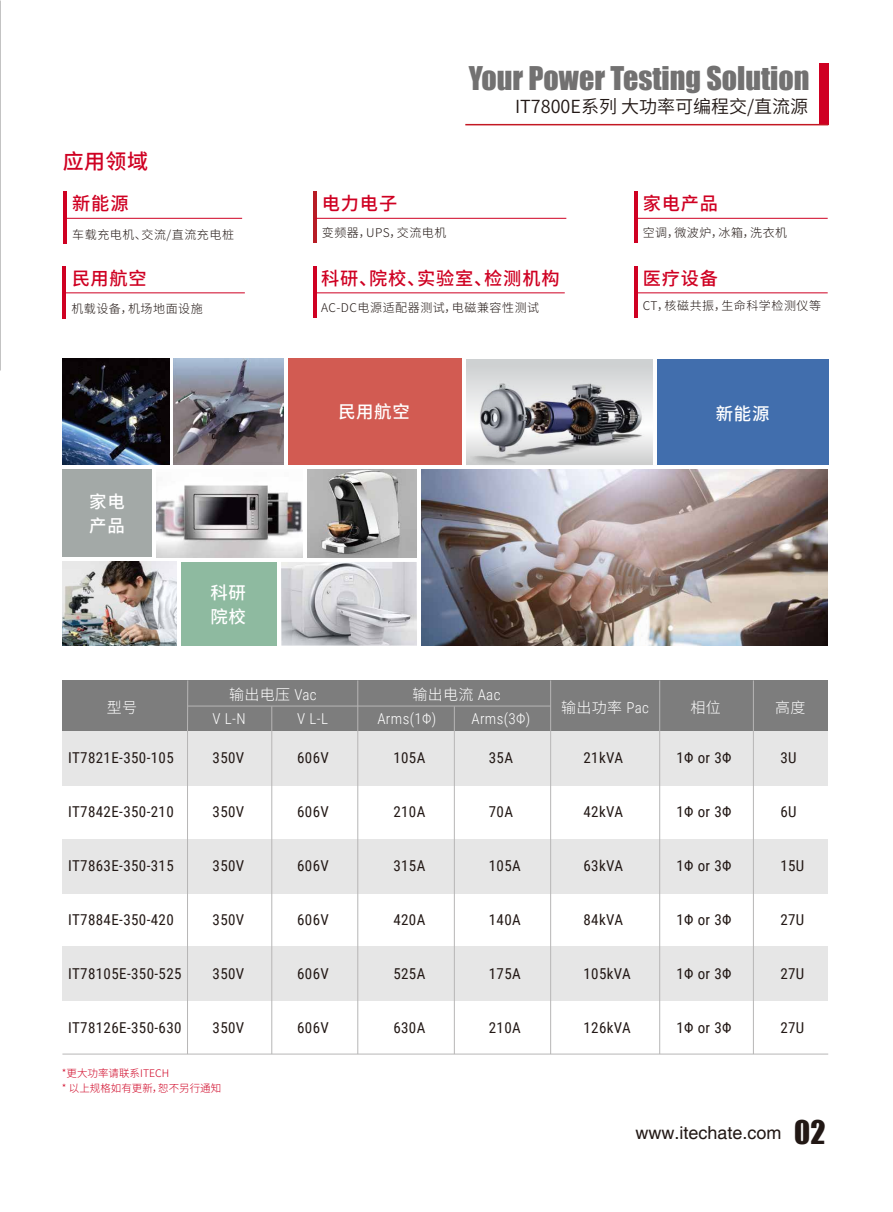
<style>
.page{position:relative;width:893px;height:1212px;background:#fff}
.page>*{position:absolute;margin:0;border:0;box-sizing:border-box;transform-origin:0 0}
.t1{font:30px "Impact";color:#727171}
.t2{font:500 21px "Source Han Sans CN";color:#cf0022}
.t3{font:500 18.15px "Source Han Sans CN";letter-spacing:.045em;color:#cf0022}
.t4{font:18px "Source Han Sans CN";color:#221815}
.t5{font:18px "Helvetica";color:#221815}
.t6{font:500 17.4px/24px "Source Han Sans CN";letter-spacing:.045em;color:#fff}
.t7{font:15px "Roboto Condensed";letter-spacing:.025em;color:#221815}
.t8{font:300 15px "Source Han Sans CN";letter-spacing:.025em;color:#fff}
.t9{font:300 15px "Roboto Condensed";letter-spacing:.025em;color:#fff}
.t10{font:300 12px "Source Han Sans CN";letter-spacing:.045em;color:#221815}
.t11{font:300 10.5px/15px "Source Han Sans CN";color:#cf0022}
.s1{font-family:"Roboto Condensed"}
.s2{font-family:"Impact";font-size:30px}
</style>
<div class="page">
<img style="left:0;top:0;width:1px;height:371px">
<svg style="left:150px;top:81px;width:679px;height:237px"></svg>
<div style="left:819px;top:63px;width:9px;height:62px;background:#cf0022"></div>
<hr style="left:465px;top:124px;width:363px;height:1px;background:#c31823">
<hr style="left:62px;top:266px;width:4px;height:53px;background:#cf0022">
<hr style="left:64px;top:293px;width:181px;height:1px;background:#cf0022">
<hr style="left:313px;top:191px;width:4px;height:52px;background:#b81c25">
<hr style="left:315px;top:218px;width:251px;height:1px;background:#cf0022">
<hr style="left:634px;top:191px;width:4px;height:52px;background:#cf0022">
<hr style="left:636px;top:218px;width:191px;height:1px;background:#cf0022">
<hr style="left:634px;top:266px;width:4px;height:51px;background:#cf0022">
<hr style="left:636px;top:293px;width:191px;height:1px;background:#cf0022">
<hr style="left:313px;top:266px;width:3px;height:51px;background:#cf0022">
<hr style="left:315px;top:293px;width:250px;height:1px;background:#cf0022">
<hr style="left:63px;top:191px;width:4px;height:53px;background:#cf0022">
<hr style="left:65px;top:218px;width:177px;height:1px;background:#cf0022">
<img style="left:281px;top:562px;width:136px;height:84px">
<img style="left:63px;top:359px;width:106px;height:106px">
<img style="left:174px;top:359px;width:109px;height:106px">
<div style="left:288px;top:358px;width:173px;height:107px;background:#d25b52"></div>
<div style="left:63px;top:469px;width:89px;height:88px;background:#a3a9a7"></div>
<img style="left:307px;top:469px;width:110px;height:88px">
<div style="left:181px;top:562px;width:96px;height:84px;background:#8ebaa0"></div>
<img style="left:421px;top:469px;width:407px;height:177px">
<img style="left:466px;top:360px;width:187px;height:105px">
<div style="left:657px;top:359px;width:171px;height:106px;background:#416ead"></div>
<img style="left:62px;top:562px;width:115px;height:83px">
<img style="left:157px;top:485px;width:146px;height:72px">
<div style="left:62px;top:680px;width:766px;height:52px;background:#7d7d7d"></div>
<div style="left:62px;top:732px;width:766px;height:54px;background:#e6e6e6"></div>
<div style="left:62px;top:839px;width:766px;height:54px;background:#e6e6e6"></div>
<div style="left:62px;top:946px;width:766px;height:54px;background:#e6e6e6"></div>
<hr style="left:357px;top:680px;width:1px;height:374px;background:#b7b6b6">
<hr style="left:550px;top:680px;width:1px;height:374px;background:#b7b6b6">
<hr style="left:271px;top:706px;width:1px;height:348px;background:#b7b6b6">
<hr style="left:454px;top:706px;width:1px;height:348px;background:#b7b6b6">
<hr style="left:659px;top:680px;width:1px;height:374px;background:#b7b6b6">
<hr style="left:753px;top:680px;width:1px;height:374px;background:#b7b6b6">
<hr style="left:62px;top:1054px;width:766px;height:1px;background:#b7b6b6">
<svg style="left:187px;top:680px;width:1px;height:374px"></svg>
<hr style="left:188px;top:706px;width:363px;height:1px;background:#b7b6b6">
<h2 class="t2" style="left:63px;top:150px;width:87px">应用领域</h2>
<p class="t3" style="left:72px;top:193px;width:58px">新能源</p>
<p class="t10" style="left:72px;top:227px;width:163px">车载充电机、交流/直流充电桩</p>
<p class="t3" style="left:71px;top:268px;width:77px">民用航空</p>
<p class="t10" style="left:71px;top:302px;width:133px">机载设备，机场地面设施</p>
<p class="t6" style="left:89px;top:490px;width:37px">家电产品</p>
<p class="t6" style="left:210px;top:581px;width:37px">科研院校</p>
<h1 class="t1" style="left:469px;top:55px;width:342px">Your Power Testing Solution</h1>
<p class="t4" style="left:515px;top:96px;width:294px">IT7800E系列 大功率可编程交/直流源</p>
<p class="t3" style="left:322px;top:193px;width:77px">电力电子</p>
<p class="t10" style="left:322px;top:226px;width:126px">变频器，UPS，交流电机</p>
<p class="t3" style="left:321px;top:268px;width:240px">科研、院校、实验室、检测机构</p>
<p class="t10" style="left:321px;top:301px;width:219px">AC-DC电源适配器测试，电磁兼容性测试</p>
<p class="t6" style="left:338px;top:399px;width:74px">民用航空</p>
<p class="t3" style="left:643px;top:193px;width:77px">家电产品</p>
<p class="t10" style="left:643px;top:225px;width:146px">空调，微波炉，冰箱，洗衣机</p>
<p class="t3" style="left:643px;top:268px;width:77px">医疗设备</p>
<p class="t10" style="left:643px;top:299px;width:180px">CT，核磁共振，生命科学检测仪等</p>
<p class="t6" style="left:716px;top:402px;width:55px">新能源</p>
<p class="t8" style="left:107px;top:699px;width:32px">型号</p>
<p class="t8" style="left:229px;top:686px;width:89px">输出电压 <span class="s1">Vac</span></p>
<p class="t8" style="left:412px;top:686px;width:90px">输出电流 <span class="s1">Aac</span></p>
<p class="t9" style="left:213px;top:708px;width:35px">V L-N</p>
<p class="t9" style="left:297px;top:708px;width:32px">V L-L</p>
<p class="t9" style="left:377px;top:708px;width:60px">Arms(1Φ)</p>
<p class="t9" style="left:471px;top:708px;width:60px">Arms(3Φ)</p>
<p class="t8" style="left:561px;top:699px;width:89px">输出功率 <span class="s1">Pac</span></p>
<p class="t8" style="left:690px;top:699px;width:32px">相位</p>
<p class="t8" style="left:775px;top:699px;width:32px">高度</p>
<p class="t7" style="left:68px;top:747px;width:107px">IT7821E-350-105</p>
<p class="t7" style="left:212px;top:747px;width:33px">350V</p>
<p class="t7" style="left:297px;top:747px;width:33px">606V</p>
<p class="t7" style="left:393px;top:747px;width:33px">105A</p>
<p class="t7" style="left:489px;top:747px;width:26px">35A</p>
<p class="t7" style="left:583px;top:747px;width:41px">21kVA</p>
<p class="t7" style="left:676px;top:747px;width:57px">1Φ or 3Φ</p>
<p class="t7" style="left:780px;top:747px;width:18px">3U</p>
<p class="t7" style="left:68px;top:801px;width:107px">IT7842E-350-210</p>
<p class="t7" style="left:212px;top:801px;width:33px">350V</p>
<p class="t7" style="left:297px;top:801px;width:33px">606V</p>
<p class="t7" style="left:393px;top:801px;width:33px">210A</p>
<p class="t7" style="left:489px;top:801px;width:26px">70A</p>
<p class="t7" style="left:583px;top:801px;width:41px">42kVA</p>
<p class="t7" style="left:676px;top:801px;width:57px">1Φ or 3Φ</p>
<p class="t7" style="left:780px;top:801px;width:18px">6U</p>
<p class="t7" style="left:68px;top:855px;width:107px">IT7863E-350-315</p>
<p class="t7" style="left:212px;top:855px;width:33px">350V</p>
<p class="t7" style="left:297px;top:855px;width:33px">606V</p>
<p class="t7" style="left:393px;top:855px;width:33px">315A</p>
<p class="t7" style="left:489px;top:855px;width:33px">105A</p>
<p class="t7" style="left:583px;top:855px;width:41px">63kVA</p>
<p class="t7" style="left:676px;top:855px;width:57px">1Φ or 3Φ</p>
<p class="t7" style="left:780px;top:855px;width:25px">15U</p>
<p class="t7" style="left:68px;top:909px;width:107px">IT7884E-350-420</p>
<p class="t7" style="left:212px;top:909px;width:33px">350V</p>
<p class="t7" style="left:297px;top:909px;width:33px">606V</p>
<p class="t7" style="left:393px;top:909px;width:33px">420A</p>
<p class="t7" style="left:489px;top:909px;width:33px">140A</p>
<p class="t7" style="left:583px;top:909px;width:41px">84kVA</p>
<p class="t7" style="left:676px;top:909px;width:57px">1Φ or 3Φ</p>
<p class="t7" style="left:780px;top:909px;width:25px">27U</p>
<p class="t7" style="left:68px;top:963px;width:115px">IT78105E-350-525</p>
<p class="t7" style="left:212px;top:963px;width:33px">350V</p>
<p class="t7" style="left:297px;top:963px;width:33px">606V</p>
<p class="t7" style="left:393px;top:963px;width:33px">525A</p>
<p class="t7" style="left:489px;top:963px;width:33px">175A</p>
<p class="t7" style="left:583px;top:963px;width:49px">105kVA</p>
<p class="t7" style="left:676px;top:963px;width:57px">1Φ or 3Φ</p>
<p class="t7" style="left:780px;top:963px;width:25px">27U</p>
<p class="t7" style="left:68px;top:1017px;width:115px">IT78126E-350-630</p>
<p class="t7" style="left:212px;top:1017px;width:33px">350V</p>
<p class="t7" style="left:297px;top:1017px;width:33px">606V</p>
<p class="t7" style="left:393px;top:1017px;width:33px">630A</p>
<p class="t7" style="left:489px;top:1017px;width:33px">210A</p>
<p class="t7" style="left:583px;top:1017px;width:49px">126kVA</p>
<p class="t7" style="left:676px;top:1017px;width:57px">1Φ or 3Φ</p>
<p class="t7" style="left:780px;top:1017px;width:25px">27U</p>
<p class="t11" style="left:62px;top:1066px;width:161px">*更大功率请联系ITECH<br>* 以上规格如有更新，恕不另行通知</p>
<p class="t5" style="left:635px;top:1122px;width:191px">www.itechate.com <span class="s2">02</span></p>
</div>
